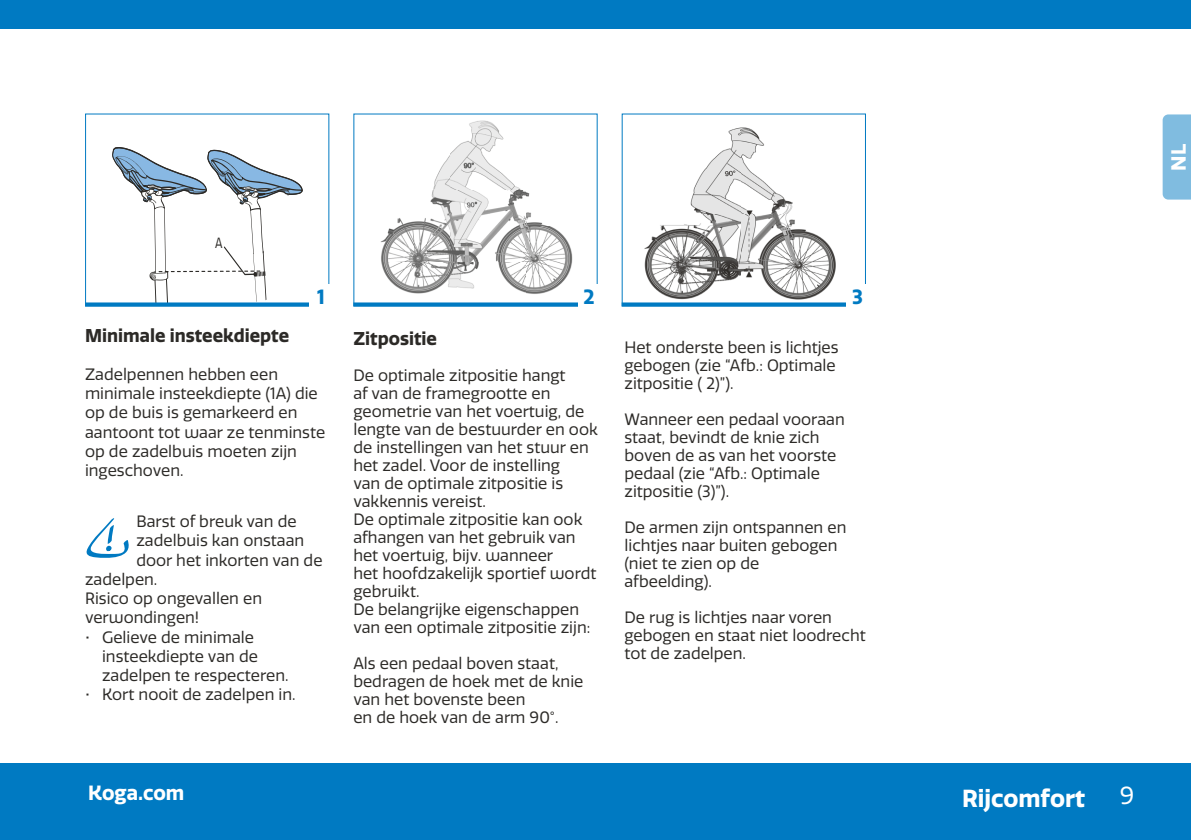
<style>
.page{position:relative;width:1191px;height:840px;background:#fff}
.page>*{position:absolute;margin:0;border:0;box-sizing:border-box;transform-origin:0 0}
.t1{font:700 24px "Quatro";color:#fff}
.t2{font:24px "Quatro";color:#fff}
.t3{font:700 20px "Quatro";color:#fff}
.t4{font:700 20px "Quatro";color:#007ac2}
.t5{font:700 18px "Quatro";color:#2c2a27}
.t6{font:16px/18px "Quatro";color:#2c2a27}
.t7{font:14.4px "Quatro";color:#2c2a27;scale:.78 1}
</style>
<div class="page">
<div style="left:85px;top:113px;width:244px;height:193px;background:#fff;border:1px solid #007ac2"></div>
<img style="left:644px;top:127px;width:192px;height:173px">
<svg style="left:112px;top:147px;width:191px;height:155px"></svg>
<svg style="left:86px;top:518px;width:43px;height:40px"></svg>
<img style="left:380px;top:120px;width:193px;height:174px">
<div style="left:0;top:0;width:1191px;height:28px;background:#007ac2"></div>
<div style="left:0;top:763px;width:1191px;height:76px;background:#007ac2"></div>
<div style="left:1162px;top:114px;width:29px;height:85px;background:#80bce0"></div>
<svg style="left:85px;top:302px;width:224px;height:4px"></svg>
<svg style="left:353px;top:302px;width:225px;height:4px"></svg>
<svg style="left:621px;top:302px;width:225px;height:4px"></svg>
<div style="left:309px;top:284px;width:23px;height:23px;background:#fff"></div>
<p class="t7" style="left:215px;top:235px;width:11px">A</p>
<p class="t4" style="left:317px;top:284px;width:9px">1</p>
<p class="t4" style="left:583px;top:284px;width:13px">2</p>
<p class="t4" style="left:852px;top:284px;width:12px">3</p>
<p class="t5" style="left:85px;top:324px;width:206px">Minimale insteekdiepte</p>
<p class="t6" style="left:85px;top:365px;width:242px;line-height:19.2px">Zadelpennen hebben een minimale insteekdiepte (1A) die op de buis is gemarkeerd en aantoont tot waar ze tenminste op de zadelbuis moeten zijn ingeschoven.</p>
<p class="t6" style="left:136px;top:512px;width:162px">Barst of breuk van de</p>
<p class="t6" style="left:136px;top:531px;width:169px">zadelbuis kan onstaan</p>
<p class="t6" style="left:136px;top:551px;width:188px">door het inkorten van de</p>
<p class="t6" style="left:85px;top:570px;width:74px">zadelpen.</p>
<p class="t6" style="left:85px;top:589px;width:179px">Risico op ongevallen en</p>
<p class="t6" style="left:85px;top:608px;width:116px">verwondingen!</p>
<p class="t6" style="left:102px;top:627px;width:188px;line-height:19.2px;text-indent:-17px">• Gelieve de minimale insteekdiepte van de zadelpen te respecteren.</p>
<p class="t6" style="left:85px;top:685px;width:212px">• Kort nooit de zadelpen in.</p>
<p class="t3" style="left:88px;top:780px;width:98px">Koga.com</p>
<p class="t5" style="left:353px;top:328px;width:85px">Zitpositie</p>
<p class="t6" style="left:353px;top:366px;width:246px">De optimale zitpositie hangt<br>af van de framegrootte en geometrie van het voertuig, de lengte van de bestuurder en ook de instellingen van het stuur en het zadel. Voor de instelling<br>van de optimale zitpositie is vakkennis vereist.<br>De optimale zitpositie kan ook afhangen van het gebruik van het voertuig, bijv. wanneer<br>het hoofdzakelijk sportief wordt gebruikt.<br>De belangrijke eigenschappen van een optimale zitpositie zijn:</p>
<p class="t6" style="left:353px;top:654px;width:231px">Als een pedaal boven staat, bedragen de hoek met de knie van het bovenste been<br>en de hoek van de arm 90°.</p>
<p class="t6" style="left:624px;top:338px;width:216px">Het onderste been is lichtjes gebogen (zie “Afb.: Optimale zitpositie ( 2)”).</p>
<p class="t6" style="left:624px;top:410px;width:222px">Wanneer een pedaal vooraan staat, bevindt de knie zich boven de as van het voorste pedaal (zie “Afb.: Optimale zitpositie (3)”).</p>
<p class="t6" style="left:624px;top:518px;width:223px">De armen zijn ontspannen en lichtjes naar buiten gebogen (niet te zien op de afbeelding).</p>
<p class="t6" style="left:624px;top:608px;width:243px">De rug is lichtjes naar voren gebogen en staat niet loodrecht tot de zadelpen.</p>
<p class="t3" style="left:1166px;top:171px;width:28px;rotate:-90deg">NL</p>
<h1 class="t1" style="left:962px;top:783px;width:125px">Rijcomfort</h1>
<h1 class="t2" style="left:1119px;top:781px;width:16px">9</h1>
</div>
